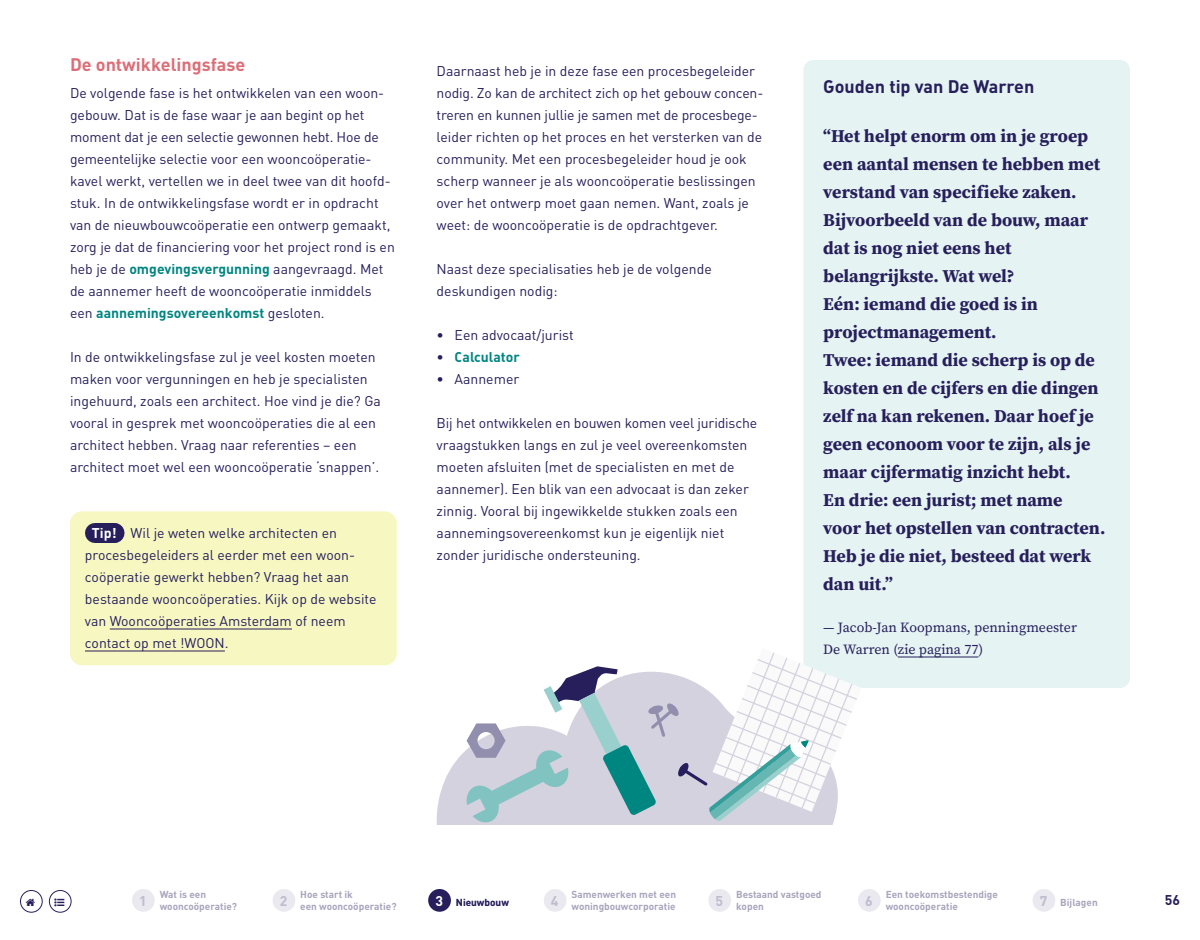
<style>
.page{position:relative;width:1200px;height:940px;background:#fff}
.page>*{position:absolute;margin:0;border:0;box-sizing:border-box;transform-origin:0 0}
.t1{font:700 18px/28px "Source Serif Pro";color:#261f5b}
.t2{font:700 18px "DIN";color:#261f5b}
.t3{font:700 18px "DIN";color:#dc6e78}
.t4{font:14px/22px "DIN";color:#261f5b}
.t5{font:14px/22px "Source Serif Pro";color:#261f5b}
.t6{font:700 14px "DIN";color:#008681}
.t7{font:700 14px "DIN";color:#bebcce}
.t8{font:700 14px "DIN";color:#261f5b}
.t9{font:700 14px "DIN";color:#fff}
.t10{font:700 10px/12px "DIN";color:#a8a5bd}
.t11{font:700 10px "DIN";color:#261f5b}
.s1{font-weight:700;color:#008681}
.s2{font-weight:700;color:#fff}
.s3{font-weight:400;color:#261f5b}
</style>
<div class="page">
<div style="left:70px;top:511px;width:327px;height:154px;background:#f7f7c2;border-radius:12px"></div>
<div style="left:95px;top:523px;width:19px;height:20px;background:#261f5b"></div>
<svg style="left:114px;top:523px;width:1px;height:20px"></svg>
<hr style="left:110px;top:628px;width:182px;height:2px;background:#261f5b">
<hr style="left:85px;top:650px;width:140px;height:2px;background:#261f5b">
<div style="left:803px;top:60px;width:327px;height:628px;background:#e6f3f3;border-radius:10px"></div>
<hr style="left:898px;top:656px;width:80px;height:2px;background:#261f5b">
<svg style="left:437px;top:751px;width:396px;height:74px;fill:#d4d2de"></svg>
<svg style="left:465px;top:652px;width:395px;height:172px"></svg>
<div style="left:132px;top:889px;width:23px;height:23px;background:#e9e9ef;border-radius:50%"></div>
<div style="left:273px;top:889px;width:22px;height:23px;background:#e9e9ef;border-radius:50%"></div>
<div style="left:544px;top:889px;width:23px;height:23px;background:#e9e9ef;border-radius:50%"></div>
<div style="left:708px;top:889px;width:23px;height:23px;background:#e9e9ef;border-radius:50%"></div>
<div style="left:858px;top:889px;width:23px;height:23px;background:#e9e9ef;border-radius:50%"></div>
<div style="left:1033px;top:889px;width:22px;height:23px;background:#e9e9ef;border-radius:50%"></div>
<div style="left:428px;top:889px;width:23px;height:23px;background:#261f5b;border-radius:50%"></div>
<div style="left:20px;top:890px;width:23px;height:23px;border:1px solid #261f5b;border-radius:50%"></div>
<div style="left:49px;top:890px;width:23px;height:23px;border:1px solid #261f5b;border-radius:50%"></div>
<p class="t3" style="left:70px;top:53px;width:177px">De ontwikkelingsfase</p>
<p class="t4" style="left:70px;top:81px;width:326px">De volgende fase is het ontwikkelen van een woon&shy;gebouw. Dat is de fase waar je aan begint op het moment dat je een selectie gewonnen hebt. Hoe de gemeentelijke selectie voor een wooncoöperatie&shy;kavel werkt, vertellen we in deel twee van dit hoofd&shy;stuk. In de ontwikkelingsfase wordt er in opdracht van de nieuwbouwcoöperatie een ontwerp gemaakt, zorg je dat de financiering voor het project rond is en heb je de <span class="s1">omgevingsvergunning</span> aangevraagd. Met de aannemer heeft de wooncoöperatie inmiddels een <span class="s1">aannemingsovereenkomst</span> gesloten.</p>
<p class="t4" style="left:70px;top:345px;width:312px">In de ontwikkelingsfase zul je veel kosten moeten maken voor vergunningen en heb je specialisten ingehuurd, zoals een architect. Hoe vind je die? Ga vooral in gesprek met wooncoöperaties die al een architect hebben. Vraag naar referenties – een architect moet wel een wooncoöperatie ‘snappen’.</p>
<p class="t4" style="left:85px;top:521px;width:293px;text-indent:7px"><span class="s2">Tip!</span> Wil je weten welke architecten en procesbegeleiders al eerder met een woon&shy;coöperatie gewerkt hebben? Vraag het aan bestaande wooncoöperaties. Kijk op de website van Wooncoöperaties Amsterdam of neem contact op met !WOON.</p>
<p class="t4" style="left:437px;top:59px;width:328px">Daarnaast heb je in deze fase een procesbegeleider nodig. Zo kan de architect zich op het gebouw concen&shy;treren en kunnen jullie je samen met de procesbege&shy;leider richten op het proces en het versterken van de community. Met een procesbegeleider houd je ook scherp wanneer je als wooncoöperatie beslissingen over het ontwerp moet gaan nemen. Want, zoals je weet: de wooncoöperatie is de opdrachtgever.</p>
<p class="t4" style="left:437px;top:257px;width:277px">Naast deze specialisaties heb je de volgende deskundigen nodig:</p>
<p class="t4" style="left:437px;top:323px;width:139px">• Een advocaat/jurist</p>
<p class="t6" style="left:437px;top:348px;width:85px"><span class="s3">•</span> Calculator</p>
<p class="t4" style="left:437px;top:367px;width:84px">• Aannemer</p>
<p class="t4" style="left:437px;top:411px;width:322px">Bij het ontwikkelen en bouwen komen veel juridische vraagstukken langs en zul je veel overeenkomsten moeten afsluiten (met de specialisten en met de aannemer). Een blik van een advocaat is dan zeker zinnig. Vooral bij ingewikkelde stukken zoals een aannemingsovereenkomst kun je eigenlijk niet zonder juridische ondersteuning.</p>
<p class="t2" style="left:823px;top:75px;width:213px">Gouden tip van De Warren</p>
<p class="t1" style="left:823px;top:122px;width:284px">“Het helpt enorm om in je groep een aantal mensen te hebben met verstand van specifieke zaken.<br>Bijvoorbeeld van de bouw, maar dat is nog niet eens het belangrijkste. Wat wel?<br>Eén: iemand die goed is in projectmanagement.<br>Twee: iemand die scherp is op de kosten en de cijfers en die dingen zelf na kan rekenen. Daar hoef je geen econoom voor te zijn, als je maar cijfermatig inzicht hebt.<br>En drie: een jurist; met name<br>voor het opstellen van contracten.<br>Heb je die niet, besteed dat werk dan uit.”</p>
<p class="t5" style="left:823px;top:616px;width:255px">— Jacob-Jan Koopmans, penningmeester<br>De Warren (zie pagina 77)</p>
<p class="t7" style="left:139px;top:892px;width:9px">1</p>
<p class="t10" style="left:160px;top:888px;width:79px">Wat is een wooncoöperatie?</p>
<p class="t7" style="left:280px;top:892px;width:9px">2</p>
<p class="t10" style="left:300px;top:888px;width:98px">Hoe start ik<br>een wooncoöperatie?</p>
<p class="t7" style="left:551px;top:892px;width:9px">4</p>
<p class="t10" style="left:572px;top:888px;width:106px">Samenwerken met een woningbouwcorporatie</p>
<p class="t7" style="left:716px;top:892px;width:9px">5</p>
<p class="t10" style="left:736px;top:888px;width:87px">Bestaand vastgoed kopen</p>
<p class="t7" style="left:865px;top:892px;width:9px">6</p>
<p class="t10" style="left:886px;top:888px;width:114px">Een toekomstbestendige wooncoöperatie</p>
<p class="t7" style="left:1040px;top:892px;width:9px">7</p>
<p class="t9" style="left:435px;top:892px;width:9px">3</p>
<p class="t10" style="left:1060px;top:896px;width:39px">Bijlagen</p>
<p class="t11" style="left:456px;top:896px;width:55px">Nieuwbouw</p>
<p class="t8" style="left:1165px;top:891px;width:17px">56</p>
</div>
